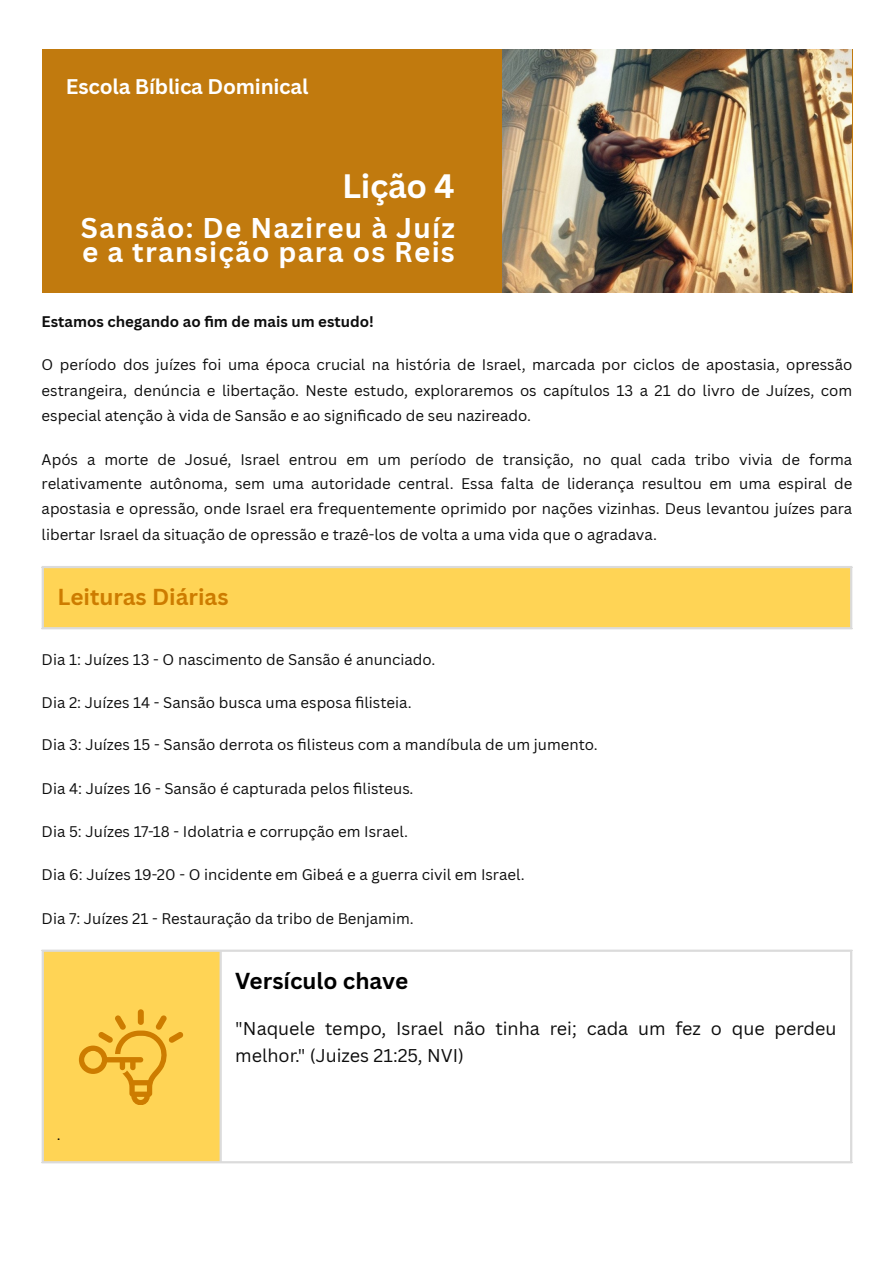
<style>
.page{position:relative;width:894px;height:1263px;background:#fff}
.page>*{position:absolute;margin:0;border:0;box-sizing:border-box;transform-origin:0 0}
.t1{font:700 33px "Canva Sans";letter-spacing:-.01em;color:#fff}
.t2{font:700 27.9px/24.3px "Canva Sans";letter-spacing:.045em;color:#fff}
.t3{font:700 22.5px "Canva Sans";color:#cd7c00}
.t4{font:700 22.5px "Canva Sans";color:#000}
.t5{font:700 20.7px "Canva Sans";letter-spacing:-.01em;color:#fff}
.t6{font:18px/27px "Canva Sans";color:#0d0d0d}
.t7{font:15px/25.2px "Canva Sans";color:#0d0d0d;text-align:justify}
.t8{font:700 15px "Canva Sans";color:#0d0d0d}
.t9{font:italic 14.7px "Canva Sans";color:#000}
</style>
<div class="page">
<div style="left:42px;top:50px;width:810px;height:242px;background:#c17a0e"></div>
<img style="left:502px;top:50px;width:349px;height:242px">
<div style="left:42px;top:567px;width:809px;height:61px;background:#ffd455"></div>
<hr style="left:42px;top:568px;width:2px;height:59px;background:#dbdbdb">
<hr style="left:849px;top:568px;width:3px;height:59px;background:#dbdbdb">
<hr style="left:42px;top:566px;width:810px;height:2px;background:#dbdbdb">
<hr style="left:42px;top:627px;width:810px;height:2px;background:#dbdbdb">
<div style="left:42px;top:950px;width:179px;height:212px;background:#ffd455"></div>
<svg style="left:79px;top:1009px;width:104px;height:96px"></svg>
<hr style="left:42px;top:952px;width:2px;height:209px;background:#dbdbdb">
<hr style="left:219px;top:952px;width:3px;height:209px;background:#dbdbdb">
<hr style="left:849px;top:952px;width:3px;height:209px;background:#dbdbdb">
<hr style="left:42px;top:950px;width:810px;height:2px;background:#dbdbdb">
<hr style="left:42px;top:1161px;width:810px;height:2px;background:#dbdbdb">
<p class="t5" style="left:66px;top:72px;width:244px">Escola Bíblica Dominical</p>
<p class="t1" style="left:342px;top:163px;width:114px">Lição 4</p>
<p class="t2" style="left:81px;top:215px;width:375px">Sansão: De Nazireu à Juíz e a transição para os Reis</p>
<p class="t8" style="left:42px;top:311px;width:333px">Estamos chegando ao fi m de mais um estudo!</p>
<h3 class="t7" style="left:42px;top:352px;width:811px">O período dos juízes foi uma época crucial na história de Israel, marcada por ciclos de apostasia, opressão estrangeira, denúncia e libertação. Neste estudo, exploraremos os capítulos 13 a 21 do livro de Juízes, com especial atenção à vida de Sansão e ao signifi cado de seu nazireado.</h3>
<h3 class="t7" style="left:42px;top:446px;width:811px">Após a morte de Josué, Israel entrou em um período de transição, no qual cada tribo vivia de forma relativamente autônoma, sem uma autoridade central. Essa falta de liderança resultou em uma espiral de apostasia e opressão, onde Israel era frequentemente oprimido por nações vizinhas. Deus levantou juízes para libertar Israel da situação de opressão e trazê-los de volta a uma vida que o agradava.</h3>
<p class="t3" style="left:57px;top:581px;width:173px">Leituras Diárias</p>
<h3 class="t7" style="left:42px;top:646px;width:395px">Dia 1: Juízes 13 - O nascimento de Sansão é anunciado.</h3>
<h3 class="t7" style="left:42px;top:689px;width:371px">Dia 2: Juízes 14 - Sansão busca uma esposa fi listeia.</h3>
<h3 class="t7" style="left:42px;top:732px;width:557px">Dia 3: Juízes 15 - Sansão derrota os fi listeus com a mandíbula de um jumento.</h3>
<h3 class="t7" style="left:42px;top:776px;width:373px">Dia 4: Juízes 16 - Sansão é capturada pelos fi listeus.</h3>
<h3 class="t7" style="left:42px;top:819px;width:368px">Dia 5: Juízes 17-18 - Idolatria e corrupção em Israel.</h3>
<h3 class="t7" style="left:42px;top:861px;width:484px">Dia 6: Juízes 19-20 - O incidente em Gibeá e a guerra civil em Israel.</h3>
<h3 class="t7" style="left:42px;top:905px;width:373px">Dia 7: Juízes 21 - Restauração da tribo de Benjamim.</h3>
<p class="t9" style="left:57px;top:1124px;width:5px">.</p>
<h1 class="t4" style="left:235px;top:965px;width:174px">Versículo chave</h1>
<p class="t6" style="left:235px;top:1015px;width:602px">"Naquele tempo, Israel não tinha rei; cada um fez o que perdeu melhor." (Juizes 21:25, NVI)</p>
</div>
